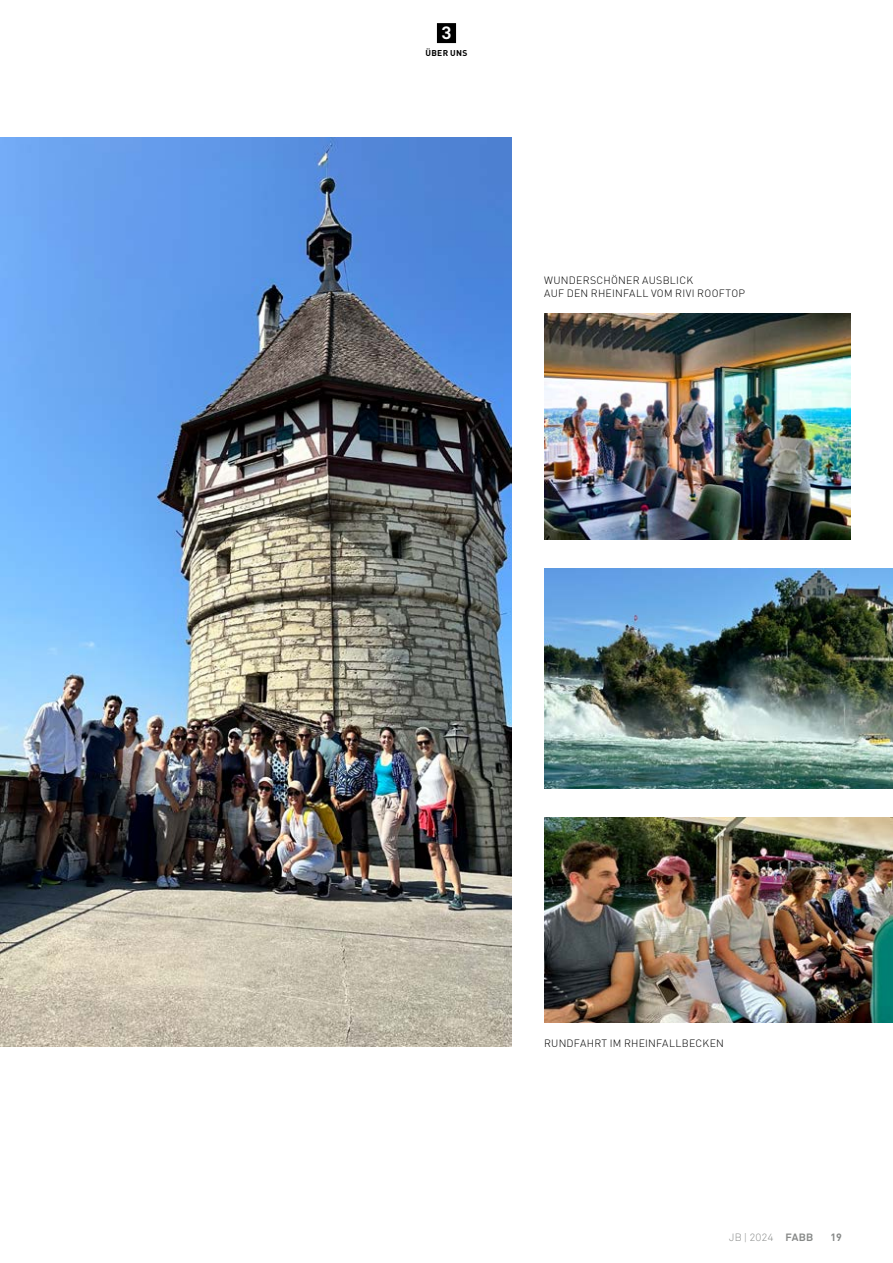
<style>
.page{position:relative;width:893px;height:1263px;background:#fff}
.page>*{position:absolute;margin:0;border:0;box-sizing:border-box;transform-origin:0 0}
.t1{font:700 17.85px "Akkurat Std";color:#fff}
.t2{font:300 10.5px/13.5px "DINOT";letter-spacing:.025em;color:#000}
.t3{font:300 10.5px "Akkurat Std";letter-spacing:.01em;color:#878988}
.t4{font:700 10.5px "DINOT";color:#878988}
.t5{font:700 8.4px "DINOT";letter-spacing:.04em;color:#000}
.s1{font-weight:700}
</style>
<div class="page">
<div style="left:437px;top:23px;width:19px;height:20px;background:#000"></div>
<img style="left:545px;top:313px;width:305px;height:226px">
<img style="left:545px;top:818px;width:348px;height:205px">
<img style="left:0;top:137px;width:511px;height:910px">
<img style="left:545px;top:568px;width:348px;height:221px">
<h1 class="t1" style="left:441px;top:22px;width:12px">3</h1>
<p class="t5" style="left:425px;top:47px;width:43px">ÜBER UNS</p>
<p class="t2" style="left:544px;top:273px;width:203px">WUNDERSCHÖNER AUSBLICK<br>AUF DEN RHEINFALL VOM RIVI ROOFTOP</p>
<p class="t2" style="left:544px;top:1036px;width:181px">RUNDFAHRT IM RHEINFALLBECKEN</p>
<p class="t3" style="left:729px;top:1231px;width:85px">JB | 2024 <span class="s1">FABB</span></p>
<p class="t4" style="left:830px;top:1230px;width:13px">19</p>
</div>
